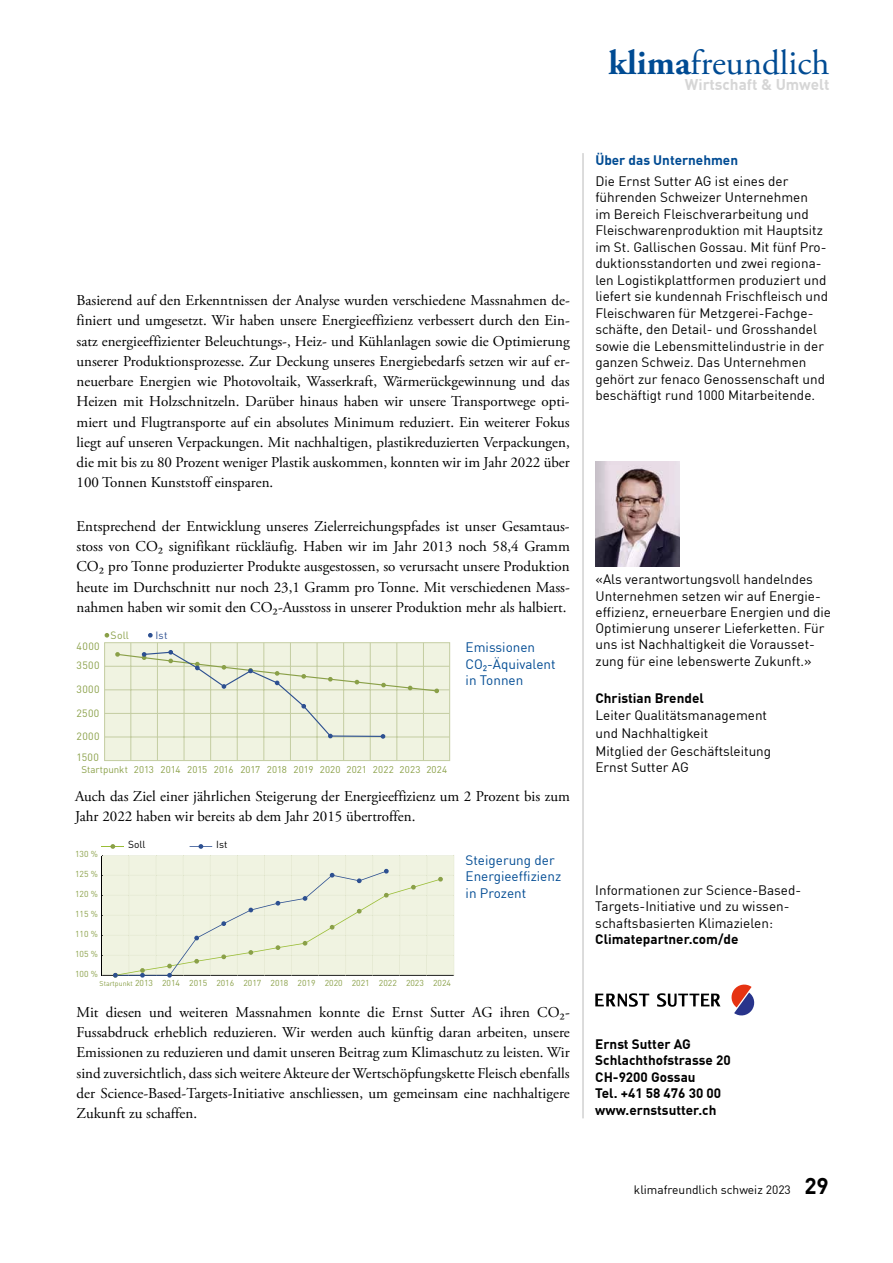
<style>
.page{position:relative;width:893px;height:1263px;background:#fff}
.page>*{position:absolute;margin:0;border:0;box-sizing:border-box;transform-origin:0 0}
.t1{font:34.95px "Adobe Garamond Pro";color:#004b93}
.t2{font:700 15.3px "DIN Offc";color:#d6d6d6}
.t3{font:15px/20.2px "Adobe Garamond Pro";color:#000;text-align:justify}
.t4{font:13.5px/16.5px "DIN Offc";color:#000}
.t5{font:700 13.5px/16.5px "DIN Offc";color:#000}
.t6{font:13.5px/16.2px "DIN Offc";color:#004b93}
.t7{font:700 13.5px "DIN Offc";color:#004b93}
.t8{font:12px "DIN Offc";color:#000}
.t9{font:10.5px/19px "DIN Offc";letter-spacing:.03em;color:#8aa048}
.t10{font:10.5px "DIN Offc";color:#2d5091}
.t11{font:10.2px "DIN Offc";color:#000}
.t12{font:9.75px "DIN Offc";letter-spacing:.015em;color:#8aa048}
.t13{font:8.55px "DIN Offc";color:#8aa048}
.s1{font-size:7.05px}
.s2{font-weight:700}
.s3{font-weight:700;font-size:22.5px}
</style>
<div class="page">
<hr style="left:582px;top:153px;width:2px;height:965px;background:#c2c2c2">
<img style="left:595px;top:461px;width:84px;height:105px">
<svg style="left:731px;top:984px;width:23px;height:31px"></svg>
<svg style="left:595px;top:993px;width:54px;height:14px"></svg>
<svg style="left:657px;top:993px;width:63px;height:14px"></svg>
<div style="left:105px;top:643px;width:345px;height:117px;background:#f0f3e1"></div>
<hr style="left:130px;top:643px;width:1px;height:117px;background:#c4cda2">
<hr style="left:157px;top:643px;width:1px;height:117px;background:#c4cda2">
<hr style="left:184px;top:643px;width:1px;height:117px;background:#c4cda2">
<hr style="left:210px;top:643px;width:1px;height:117px;background:#c4cda2">
<hr style="left:237px;top:643px;width:1px;height:117px;background:#c4cda2">
<hr style="left:263px;top:643px;width:1px;height:117px;background:#c4cda2">
<hr style="left:290px;top:643px;width:1px;height:117px;background:#c4cda2">
<hr style="left:317px;top:643px;width:1px;height:117px;background:#c4cda2">
<hr style="left:343px;top:643px;width:1px;height:117px;background:#c4cda2">
<hr style="left:370px;top:643px;width:1px;height:117px;background:#c4cda2">
<hr style="left:396px;top:643px;width:1px;height:117px;background:#c4cda2">
<hr style="left:423px;top:643px;width:1px;height:117px;background:#c4cda2">
<hr style="left:105px;top:737px;width:345px;height:1px;background:#c4cda2">
<hr style="left:105px;top:713px;width:345px;height:1px;background:#c4cda2">
<hr style="left:105px;top:689px;width:345px;height:1px;background:#c4cda2">
<hr style="left:105px;top:666px;width:345px;height:1px;background:#c4cda2">
<svg style="left:115px;top:650px;width:324px;height:89px"></svg>
<div style="left:104px;top:642px;width:346px;height:119px;border:1px solid #c4cda2"></div>
<svg style="left:105px;top:633px;width:4px;height:4px"></svg>
<svg style="left:148px;top:633px;width:5px;height:4px"></svg>
<hr style="left:101px;top:855px;width:1px;height:120px;background:#000">
<svg style="left:102px;top:844px;width:22px;height:5px"></svg>
<svg style="left:189px;top:844px;width:23px;height:5px"></svg>
<svg style="left:102px;top:855px;width:353px;height:122px;background:#ebeedc"></svg>
<p class="t3" style="left:77px;top:291px;width:495px">Basierend auf den Erkenntnissen der Analyse wurden verschiedene Massnahmen de&shy;finiert und umgesetzt. Wir haben unsere Energieeffizienz verbessert durch den Ein&shy;satz energieeffizienter Beleuchtungs-, Heiz- und Kühlanlagen sowie die Optimierung unserer Produktionsprozesse. Zur Deckung unseres Energiebedarfs setzen wir auf er&shy;neuerbare Energien wie Photovoltaik, Wasserkraft, Wärmerückgewinnung und das Heizen mit Holzschnitzeln. Darüber hinaus haben wir unsere Transportwege opti&shy;miert und Flugtransporte auf ein absolutes Minimum reduziert. Ein weiterer Fokus liegt auf unseren Verpackungen. Mit nachhaltigen, plastikreduzierten Verpackungen, die mit bis zu 80 Prozent weniger Plastik auskommen, konnten wir im Jahr 2022 über 100 Tonnen Kunststoff einsparen.</p>
<p class="t3" style="left:77px;top:516px;width:495px">Entsprechend der Entwicklung unseres Zielerreichungspfades ist unser Gesamtaus&shy;stoss von CO₂ signifikant rückläufig. Haben wir im Jahr 2013 noch 58,4 Gramm CO₂ pro Tonne produzierter Produkte ausgestossen, so verursacht unsere Produktion heute im Durchschnitt nur noch 23,1 Gramm pro Tonne. Mit verschiedenen Mass&shy;nahmen haben wir somit den CO₂-Ausstoss in unserer Produktion mehr als halbiert.</p>
<p class="t9" style="left:77px;top:637px;width:25px">4000<br>3500</p>
<p class="t9" style="left:77px;top:679px;width:24px">3000</p>
<p class="t9" style="left:77px;top:703px;width:24px">2500</p>
<p class="t9" style="left:77px;top:727px;width:24px">2000</p>
<p class="t9" style="left:77px;top:747px;width:24px">1500</p>
<p class="t9" style="left:111px;top:625px;width:20px">Soll</p>
<p class="t10" style="left:155px;top:629px;width:14px">Ist</p>
<p class="t12" style="left:81px;top:763px;width:367px">Startpunkt 2013 2014 2015 2016 2017 2018 2019 2020 2021 2022 2023 2024</p>
<p class="t6" style="left:466px;top:639px;width:92px">Emissionen<br>CO₂-Äquivalent in Tonnen</p>
<p class="t3" style="left:75px;top:786px;width:496px">Auch das Ziel einer jährlichen Steigerung der Energieeffizienz um 2 Prozent bis zum<br>Jahr 2022 haben wir bereits ab dem Jahr 2015 übertroffen.</p>
<p class="t13" style="left:75px;top:849px;width:24px">130 %</p>
<p class="t13" style="left:75px;top:869px;width:24px">125 %</p>
<p class="t13" style="left:75px;top:889px;width:24px">120 %</p>
<p class="t13" style="left:75px;top:909px;width:24px">115 %</p>
<p class="t13" style="left:75px;top:929px;width:24px">110 %</p>
<p class="t13" style="left:75px;top:949px;width:24px">105 %</p>
<p class="t13" style="left:75px;top:969px;width:24px">100 %</p>
<p class="t11" style="left:128px;top:838px;width:19px">Soll</p>
<p class="t11" style="left:216px;top:838px;width:13px">Ist</p>
<p class="t13" style="left:100px;top:978px;width:353px"><span class="s1">Startpunkt</span> 2013 2014 2015 2016 2017 2018 2019 2020 2021 2022 2023 2024</p>
<p class="t6" style="left:466px;top:852px;width:97px">Steigerung der<br>Energieeffizienz in Prozent</p>
<p class="t3" style="left:77px;top:1002px;width:495px">Mit diesen und weiteren Massnahmen konnte die Ernst Sutter AG ihren CO₂- Fussabdruck erheblich reduzieren. Wir werden auch künftig daran arbeiten, unsere Emissionen zu reduzieren und damit unseren Beitrag zum Klimaschutz zu leisten. Wir sind zuversichtlich, dass sich weitere Akteure der Wertschöpfungskette Fleisch ebenfalls der Science-Based-Targets-Initiative anschliessen, um gemeinsam eine nachhaltigere Zukunft zu schaffen.</p>
<h1 class="t1" style="left:608px;top:42px;width:223px"><span class="s2">klima</span>freundlich</h1>
<p class="t2" style="left:685px;top:74px;width:146px">Wirtschaft &amp; Umwelt</p>
<p class="t7" style="left:595px;top:151px;width:144px">Über das Unternehmen</p>
<p class="t4" style="left:595px;top:172px;width:234px">Die Ernst Sutter AG ist eines der führenden Schweizer Unternehmen<br>im Bereich Fleischverarbeitung und Fleischwarenproduktion mit Hauptsitz im St. Gallischen Gossau. Mit fünf Pro&shy;duktionsstandorten und zwei regiona&shy;len Logistikplattformen produziert und liefert sie kundennah Frischfleisch und Fleischwaren für Metzgerei-Fachge&shy;schäfte, den Detail- und Grosshandel sowie die Lebensmittelindustrie in der ganzen Schweiz. Das Unternehmen gehört zur fenaco Genossenschaft und beschäftigt rund 1000 Mitarbeitende.</p>
<p class="t4" style="left:595px;top:571px;width:237px">«Als verantwortungsvoll handelndes Unternehmen setzen wir auf Energie&shy;effizienz, erneuerbare Energien und die Optimierung unserer Lieferketten. Für uns ist Nachhaltigkeit die Vorausset&shy;zung für eine lebenswerte Zukunft.»</p>
<p class="t5" style="left:595px;top:689px;width:110px">Christian Brendel</p>
<p class="t4" style="left:595px;top:706px;width:177px;line-height:17.7px">Leiter Qualitätsmanagement und Nachhaltigkeit<br>Mitglied der Geschäftsleitung</p>
<p class="t4" style="left:595px;top:759px;width:95px">Ernst Sutter AG</p>
<p class="t4" style="left:595px;top:881px;width:207px">Informationen zur Science-Based-<br>Targets-Initiative und zu wissen&shy;schaftsbasierten Klimazielen:</p>
<p class="t5" style="left:595px;top:931px;width:145px">Climatepartner.com/de</p>
<p class="t5" style="left:595px;top:1035px;width:137px">Ernst Sutter AG<br>Schlachthofstrasse 20<br>CH-9200 Gossau<br>Tel. +41 58 476 30 00 www.ernstsutter.ch</p>
<p class="t8" style="left:634px;top:1182px;width:196px">klimafreundlich schweiz 2023 <span class="s3">29</span></p>
</div>
